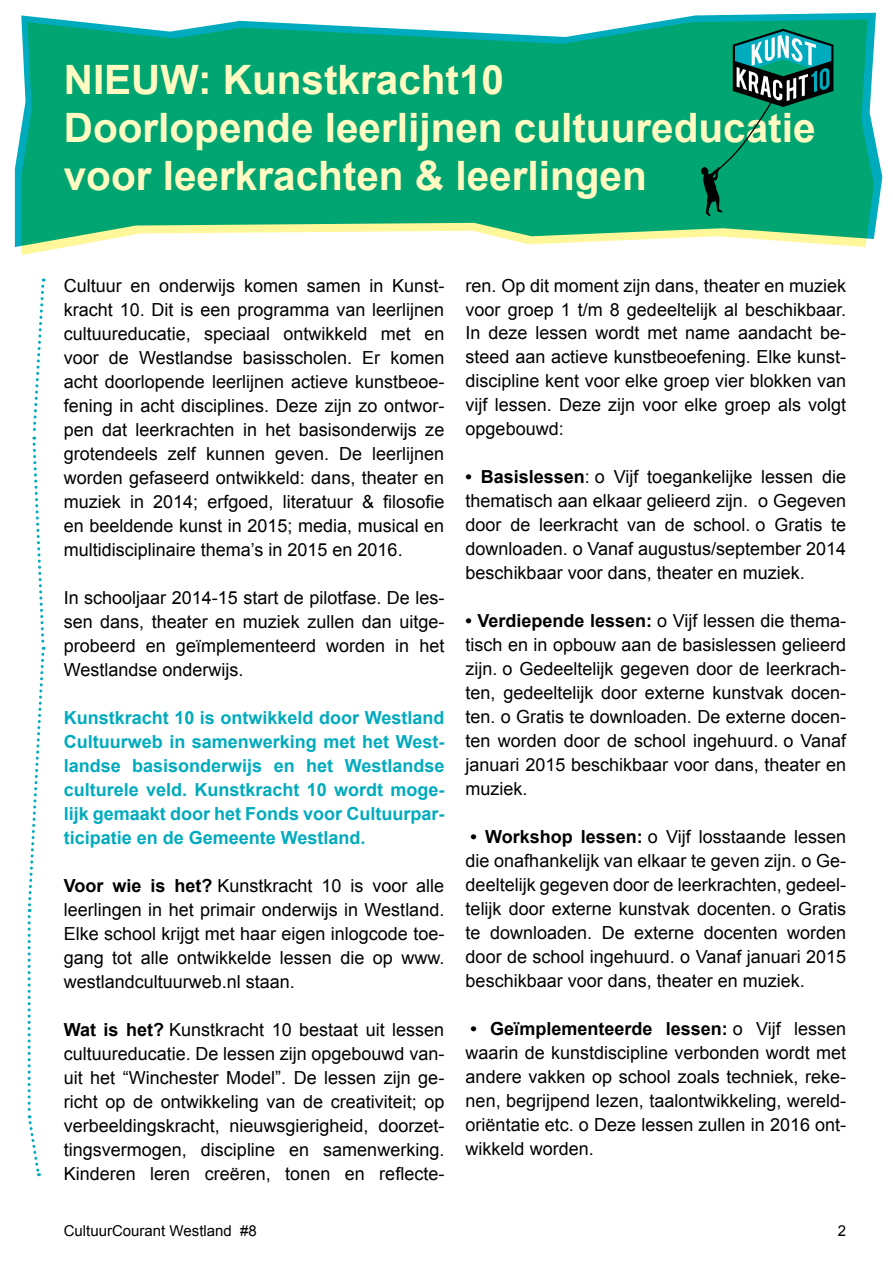
<style>
.page{position:relative;width:893px;height:1263px;background:#fff}
.page>*{position:absolute;margin:0;border:0;box-sizing:border-box;transform-origin:0 0}
.t1{font:700 40.5px/48px "Arial";color:#fffac2}
.t2{font:18px/24px "Arial";color:#000;text-align:justify}
.t3{font:700 18px/24px "Arial";color:#00abbd;text-align:justify}
.t4{font:15px "Arial";color:#000}
.s1{font-weight:700}
</style>
<div class="page">
<svg style="left:15px;top:13px;width:867px;height:234px"></svg>
<svg style="left:21px;top:19px;width:853px;height:236px;background:#27b286"></svg>
<svg style="left:27px;top:279px;width:19px;height:897px"></svg>
<svg style="left:700px;top:27px;width:134px;height:189px;background:#0d9670"></svg>
<h1 class="t1" style="left:64px;top:57px;width:753px">NIEUW: Kunstkracht10<br>Doorlopende leerlijnen cultuureducatie voor leerkrachten &amp; leerlingen</h1>
<p class="t2" style="left:64px;top:273px;width:382px">Cultuur en onderwijs komen samen in Kunst&shy;kracht 10. Dit is een programma van leerlijnen cultuureducatie, speciaal ontwikkeld met en voor de Westlandse basisscholen. Er komen acht doorlopende leerlijnen actieve kunstbeoe&shy;fening in acht disciplines. Deze zijn zo ontwor&shy;pen dat leerkrachten in het basisonderwijs ze grotendeels zelf kunnen geven. De leerlijnen worden gefaseerd ontwikkeld: dans, theater en muziek in 2014; erfgoed, literatuur &amp; filosofie en beeldende kunst in 2015; media, musical en multidisciplinaire thema’s in 2015 en 2016.</p>
<p class="t2" style="left:64px;top:585px;width:382px">In schooljaar 2014-15 start de pilotfase. De les&shy;sen dans, theater en muziek zullen dan uitge&shy;probeerd en geïmplementeerd worden in het Westlandse onderwijs.</p>
<p class="t3" style="left:64px;top:706px;width:382px">Kunstkracht 10 is ontwikkeld door Westland Cultuurweb in samenwerking met het West&shy;landse basisonderwijs en het Westlandse culturele veld. Kunstkracht 10 wordt moge&shy;lijk gemaakt door het Fonds voor Cultuurpar&shy;ticipatie en de Gemeente Westland.</p>
<p class="t2" style="left:64px;top:873px;width:382px"><span class="s1">Voor wie is het?</span> Kunstkracht 10 is voor alle leerlingen in het primair onderwijs in Westland.<br>Elke school krijgt met haar eigen inlogcode toe&shy;gang tot alle ontwikkelde lessen die op www. westlandcultuurweb.nl staan.</p>
<p class="t2" style="left:64px;top:1017px;width:382px"><span class="s1">Wat is het?</span> Kunstkracht 10 bestaat uit lessen cultuureducatie. De lessen zijn opgebouwd van&shy;uit het “Winchester Model”. De lessen zijn ge&shy;richt op de ontwikkeling van de creativiteit; op verbeeldingskracht, nieuwsgierigheid, doorzet&shy;tingsvermogen, discipline en samenwerking.<br>Kinderen leren creëren, tonen en reflecte-</p>
<p class="t2" style="left:466px;top:273px;width:382px">ren. Op dit moment zijn dans, theater en muziek voor groep 1 t/m 8 gedeeltelijk al beschikbaar.<br>In deze lessen wordt met name aandacht be&shy;steed aan actieve kunstbeoefening. Elke kunst&shy;discipline kent voor elke groep vier blokken van vijf lessen. Deze zijn voor elke groep als volgt opgebouwd:</p>
<p class="t2" style="left:466px;top:465px;width:382px"><span class="s1">• Basislessen</span>: o Vijf toegankelijke lessen die thematisch aan elkaar gelieerd zijn. o Gegeven door de leerkracht van de school. o Gratis te downloaden. o Vanaf augustus/september 2014 beschikbaar voor dans, theater en muziek.</p>
<p class="t2" style="left:466px;top:609px;width:382px"><span class="s1">• Verdiepende lessen:</span> o Vijf lessen die thema&shy;tisch en in opbouw aan de basislessen gelieerd zijn. o Gedeeltelijk gegeven door de leerkrach&shy;ten, gedeeltelijk door externe kunstvak docen&shy;ten. o Gratis te downloaden. De externe docen&shy;ten worden door de school ingehuurd. o Vanaf januari 2015 beschikbaar voor dans, theater en muziek.</p>
<p class="t2" style="left:466px;top:825px;width:382px"><span class="s1">• Workshop lessen:</span> o Vijf losstaande lessen die onafhankelijk van elkaar te geven zijn. o Ge&shy;deeltelijk gegeven door de leerkrachten, gedeel&shy;telijk door externe kunstvak docenten. o Gratis te downloaden. De externe docenten worden door de school ingehuurd. o Vanaf januari 2015 beschikbaar voor dans, theater en muziek.</p>
<p class="t2" style="left:466px;top:1017px;width:382px"><span class="s1">• Geïmplementeerde lessen:</span> o Vijf lessen waarin de kunstdiscipline verbonden wordt met andere vakken op school zoals techniek, reke&shy;nen, begrijpend lezen, taalontwikkeling, wereld&shy;oriëntatie etc. o Deze lessen zullen in 2016 ont&shy;wikkeld worden.</p>
<p class="t4" style="left:64px;top:1220px;width:195px">CultuurCourant Westland #8</p>
<p class="t4" style="left:838px;top:1220px;width:10px">2</p>
</div>
